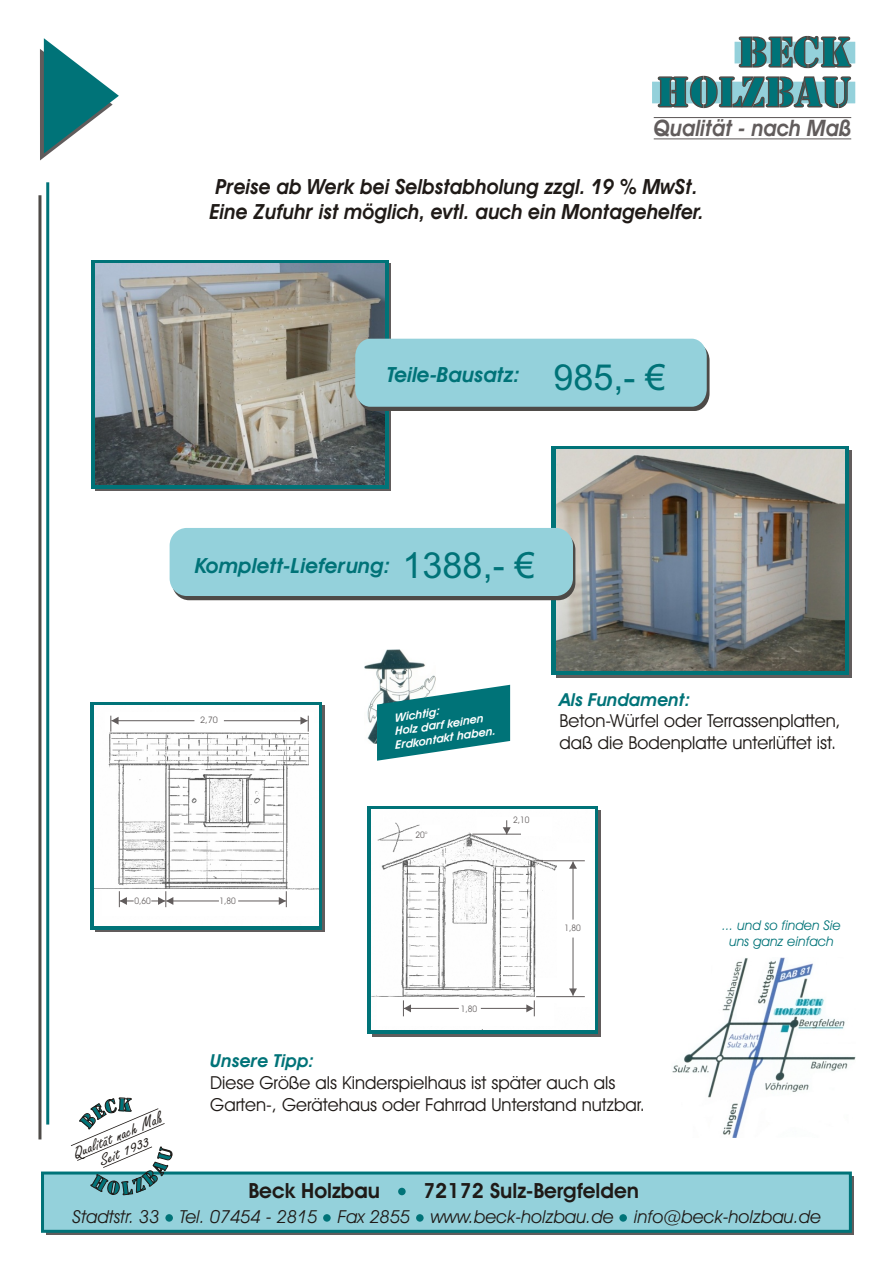
<style>
.page{position:relative;width:894px;height:1263px;background:#fff}
.page>*{position:absolute;margin:0;border:0;box-sizing:border-box;transform-origin:0 0}
.t1{font:44.4px/39.9px "Stencil";color:#007378;text-align:right}
.t2{font:italic 700 22.8px "Avant Garde Bk BT";color:#615c5c;scale:.91 1}
.t3{font:italic 700 21px/25px "Avant Garde Bk BT";color:#1f1a17;scale:.94 1}
.t4{font:italic 700 21px "Avant Garde Bk BT";color:#007378}
.t5{font:700 21px "Avant Garde Bk BT";color:#1f1a17}
.t6{font:18px/21.6px "Avant Garde Bk BT";color:#1f1a17}
.t7{font:italic 18px "Avant Garde Bk BT";color:#1f1a17}
.t8{font:italic 700 18px "Avant Garde Bk BT";color:#007378}
.t9{font:17.1px/16.6px "Freestyle Script";color:#1f1a17;text-align:center;scale:1.16 1}
.t10{font:italic 13.5px/16.2px "Avant Garde Bk BT";color:#007378;text-align:center}
.t11{font:italic 700 11.4px/13.5px "Avant Garde Bk BT";color:#fff}
.t12{font:9px "Avant Garde Bk BT";color:#615c5c;scale:.92 1}
.t13{font:9px "Avant Garde Bk BT";color:#615c5c}
.s1{font-family:"Arial";font-weight:400;font-style:normal;font-size:36px}
</style>
<div class="page">
<div style="left:652px;top:82px;width:203px;height:21px;background:#94d1db"></div>
<div style="left:735px;top:42px;width:120px;height:21px;background:#94d1db"></div>
<hr style="left:654px;top:138px;width:197px;height:1px;background:#615c5c">
<hr style="left:654px;top:117px;width:197px;height:1px;background:#615c5c">
<svg style="left:40px;top:38px;width:79px;height:122px"></svg>
<hr style="left:46px;top:182px;width:3px;height:943px;background:#007378">
<hr style="left:38px;top:195px;width:3px;height:944px;background:#4d4a47">
<div style="left:41px;top:1172px;width:811px;height:61px;background:#94d1db;border:3px solid #007378"></div>
<div style="left:165px;top:1214px;width:8px;height:8px;background:#007378;border-radius:50%"></div>
<div style="left:323px;top:1214px;width:8px;height:8px;background:#007378;border-radius:50%"></div>
<div style="left:416px;top:1214px;width:8px;height:8px;background:#007378;border-radius:50%"></div>
<div style="left:619px;top:1214px;width:8px;height:8px;background:#007378;border-radius:50%"></div>
<div style="left:398px;top:1188px;width:8px;height:7px;background:#007378;border-radius:50%"></div>
<div style="left:556px;top:450px;width:295px;height:227px;background:linear-gradient(to right,#007378,#007378)"></div>
<div style="left:551px;top:446px;width:297px;height:228px;background:linear-gradient(to right,#007378,#007378)"></div>
<div style="left:96px;top:264px;width:295px;height:227px;background:linear-gradient(to right,#007378,#007378)"></div>
<svg style="left:91px;top:260px;width:297px;height:228px;background:#1a757c"></svg>
<div style="left:95px;top:706px;width:230px;height:226px;background:linear-gradient(to right,#615c5c,#615c5c)"></div>
<svg style="left:90px;top:702px;width:232px;height:227px;fill:#007378"></svg>
<img style="left:95px;top:706px;width:223px;height:220px">
<img style="left:672px;top:957px;width:184px;height:180px">
<div style="left:372px;top:810px;width:229px;height:226px;background:#615c5c"></div>
<svg style="left:367px;top:806px;width:231px;height:228px;background:#2c8b8f"></svg>
<img style="left:372px;top:810px;width:222px;height:220px">
<img style="left:364px;top:650px;width:71px;height:94px">
<div style="left:106px;top:712px;width:208px;height:18px;background:#fff"></div>
<div style="left:309px;top:724px;width:8px;height:46px;background:#fff"></div>
<div style="left:102px;top:890px;width:212px;height:26px;background:#fff"></div>
<hr style="left:111px;top:720px;width:83px;height:1px;background:#615c5c">
<svg style="left:111px;top:716px;width:8px;height:16px"></svg>
<hr style="left:224px;top:720px;width:84px;height:1px;background:#615c5c">
<svg style="left:300px;top:716px;width:9px;height:16px"></svg>
<hr style="left:166px;top:901px;width:53px;height:1px;background:#615c5c">
<hr style="left:238px;top:901px;width:48px;height:1px;background:#615c5c">
<svg style="left:279px;top:891px;width:8px;height:16px"></svg>
<svg style="left:119px;top:891px;width:15px;height:16px"></svg>
<svg style="left:151px;top:891px;width:22px;height:16px"></svg>
<div style="left:377px;top:997px;width:176px;height:29px;background:#fff"></div>
<div style="left:557px;top:843px;width:35px;height:164px;background:#fff"></div>
<div style="left:478px;top:817px;width:74px;height:19px;background:#fff"></div>
<div style="left:543px;top:851px;width:30px;height:11px;background:#fff"></div>
<div style="left:410px;top:830px;width:19px;height:9px;background:#fff"></div>
<div style="left:422px;top:825px;width:19px;height:9px;background:#fff"></div>
<hr style="left:404px;top:1008px;width:55px;height:1px;background:#615c5c">
<hr style="left:481px;top:1008px;width:53px;height:1px;background:#615c5c">
<svg style="left:526px;top:1000px;width:9px;height:16px"></svg>
<svg style="left:403px;top:1000px;width:8px;height:16px"></svg>
<hr style="left:536px;top:861px;width:49px;height:1px;background:#615c5c">
<div style="left:535px;top:979px;width:50px;height:24px;background:#fff"></div>
<hr style="left:536px;top:996px;width:49px;height:1px;background:#615c5c">
<hr style="left:573px;top:862px;width:1px;height:58px;background:#615c5c">
<svg style="left:569px;top:862px;width:8px;height:7px"></svg>
<hr style="left:573px;top:938px;width:1px;height:58px;background:#615c5c">
<svg style="left:569px;top:988px;width:8px;height:8px"></svg>
<hr style="left:472px;top:834px;width:49px;height:1px;background:#615c5c">
<svg style="left:503px;top:820px;width:8px;height:14px"></svg>
<img style="left:556px;top:450px;width:288px;height:221px">
<img style="left:96px;top:264px;width:288px;height:220px">
<svg style="left:355px;top:339px;width:355px;height:72px;background:#90c8d1"></svg>
<div style="left:172px;top:532px;width:403px;height:68px;background:#4d4a47;border-radius:17px"></div>
<div style="left:170px;top:528px;width:403px;height:68px;background:#94d1db;border-radius:17px"></div>
<svg style="left:377px;top:685px;width:133px;height:76px"></svg>
<svg style="left:71px;top:1108px;width:102px;height:68px"></svg>
<h1 class="t1" style="left:656px;top:32px;width:197px">BECK<br>HOLZBAU</h1>
<p class="t2" style="left:654px;top:119px;width:219px">Qualität - nach Maß</p>
<p class="t3" style="left:210px;top:176px;width:527px">Preise ab Werk bei Selbstabholung zzgl. 19 % MwSt.<br>Eine Zufuhr ist möglich, evtl. auch ein Montagehelfer.</p>
<p class="t4" style="left:387px;top:366px;width:280px">Teile-Bausatz: <span class="s1">985,- €</span></p>
<p class="t4" style="left:195px;top:557px;width:341px">Komplett-Lieferung: <span class="s1">1388,- €</span></p>
<p class="t13" style="left:200px;top:716px;width:19px">2,70</p>
<p class="t12" style="left:135px;top:897px;width:19px">0,60</p>
<p class="t12" style="left:219px;top:897px;width:19px">1,80</p>
<p class="t11" style="left:414px;top:709px;width:26px;rotate:-8deg">h ig:</p>
<p class="t11" style="left:392px;top:712px;width:90px;rotate:-8deg">Wic t<br>Holz dar k i n</p>
<p class="t11" style="left:402px;top:724px;width:93px;text-indent:37px;rotate:-8deg">f ene<br>dk ntakt haben.</p>
<p class="t12" style="left:415px;top:831px;width:15px">20°</p>
<p class="t12" style="left:513px;top:816px;width:19px">2,10</p>
<p class="t8" style="left:559px;top:692px;width:132px">Als Fundament:</p>
<p class="t6" style="left:559px;top:712px;width:283px">Beton-Würfel oder Terrassenplatten, daß die Bodenplatte unterlüftet ist.</p>
<p class="t12" style="left:461px;top:1005px;width:19px">1,80</p>
<p class="t12" style="left:564px;top:924px;width:19px">1,80</p>
<p class="t10" style="left:722px;top:918px;width:120px">... und so finden Sie uns ganz einfach</p>
<p class="t9" style="left:80px;top:1145px;width:76px;rotate:-23deg">u i ät ac Maß</p>
<p class="t9" style="left:106px;top:1134px;width:33px;rotate:-23deg">n h<br>t 9 3</p>
<p class="t9" style="left:72px;top:1148px;width:28px;rotate:-23deg">Q alt</p>
<p class="t9" style="left:98px;top:1155px;width:41px;rotate:-23deg">Sei 1 3</p>
<p class="t8" style="left:210px;top:1054px;width:105px">Unsere Tipp:</p>
<p class="t6" style="left:210px;top:1074px;width:436px">Diese Größe als Kinderspielhaus ist später auch als<br>Garten-, Gerätehaus oder Fahrrad Unterstand nutzbar.</p>
<p class="t5" style="left:249px;top:1182px;width:133px">Beck Holzbau</p>
<p class="t5" style="left:423px;top:1182px;width:218px">72172 Sulz-Bergfelden</p>
<p class="t7" style="left:72px;top:1210px;width:750px">Stadtstr. 33 Tel. 07454 - 2815 Fax 2855 www.beck-holzbau.de info@beck-holzbau.de</p>
</div>
